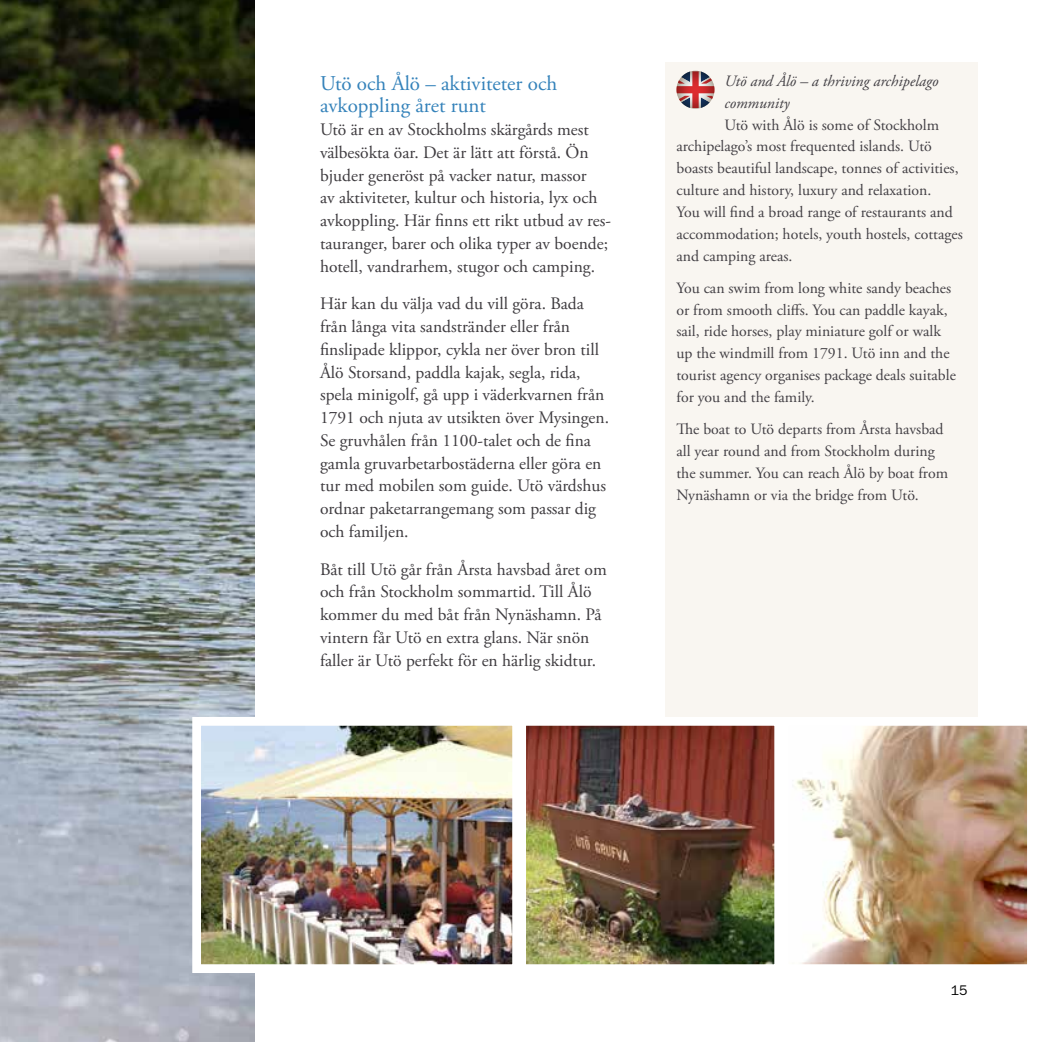
<style>
.page{position:relative;width:1042px;height:1042px;background:#fff}
.page>*{position:absolute;margin:0;border:0;box-sizing:border-box;transform-origin:0 0}
.t1{font:21px/22.8px "Adobe Garamond Pro";color:#3482ba}
.t2{font:17.5px/22.8px "Adobe Garamond Pro";color:#3e3b3f}
.t3{font:15.75px/21.9px "Adobe Garamond Pro";color:#434045}
.t4{font:italic 15.75px/21.9px "Adobe Garamond Pro";color:#434045}
.t5{font:14px "ITC Franklin Gothic Std";color:#000}
</style>
<div class="page">
<div style="left:665px;top:63px;width:313px;height:669px;background:#f9f6f1"></div>
<img style="left:0;top:0;width:255px;height:1042px">
<img style="left:202px;top:727px;width:309px;height:236px">
<div style="left:192px;top:717px;width:329px;height:256px;border:9px solid #fff"></div>
<svg style="left:676px;top:71px;width:38px;height:37px"></svg>
<img style="left:527px;top:727px;width:246px;height:236px">
<div style="left:517px;top:717px;width:266px;height:256px;border:9px solid #fff"></div>
<img style="left:790px;top:727px;width:236px;height:236px">
<div style="left:780px;top:717px;width:256px;height:256px;border:9px solid #fff"></div>
<p class="t1" style="left:320px;top:72px;width:239px">Utö och Ålö – aktiviteter och avkoppling året runt</p>
<p class="t2" style="left:320px;top:119px;width:292px">Utö är en av Stockholms skärgårds mest välbesökta öar. Det är lätt att förstå. Ön bjuder generöst på vacker natur, massor<br>av aktiviteter, kultur och historia, lyx och avkoppling. Här finns ett rikt utbud av res&shy;tauranger, barer och olika typer av boende; hotell, vandrarhem, stugor och camping.</p>
<p class="t2" style="left:320px;top:293px;width:290px">Här kan du välja vad du vill göra. Bada från långa vita sandstränder eller från finslipade klippor, cykla ner över bron till Ålö Storsand, paddla kajak, segla, rida, spela minigolf, gå upp i väderkvarnen från 1791 och njuta av utsikten över Mysingen.<br>Se gruvhålen från 1100-talet och de fina gamla gruvarbetarbostäderna eller göra en tur med mobilen som guide. Utö värdshus ordnar paketarrangemang som passar dig och familjen.</p>
<p class="t2" style="left:320px;top:558px;width:288px">Båt till Utö går från Årsta havsbad året om och från Stockholm sommartid. Till Ålö kommer du med båt från Nynäshamn. På vintern får Utö en extra glans. När snön faller är Utö perfekt för en härlig skidtur.</p>
<p class="t4" style="left:724px;top:70px;width:216px">Utö and Ålö – a thriving archipelago community</p>
<p class="t3" style="left:676px;top:114px;width:288px;text-indent:48px">Utö with Ålö is some of Stockholm archipelago’s most frequented islands. Utö boasts beautiful landscape, tonnes of activities, culture and history, luxury and relaxation.<br>You will find a broad range of restaurants and accommodation; hotels, youth hostels, cottages and camping areas.</p>
<p class="t3" style="left:676px;top:277px;width:281px">You can swim from long white sandy beaches or from smooth cliffs. You can paddle kayak, sail, ride horses, play miniature golf or walk up the windmill from 1791. Utö inn and the tourist agency organises package deals suitable for you and the family.</p>
<p class="t3" style="left:676px;top:418px;width:273px">The boat to Utö departs from Årsta havsbad all year round and from Stockholm during the summer. You can reach Ålö by boat from Nynäshamn or via the bridge from Utö.</p>
<p class="t5" style="left:951px;top:981px;width:18px">15</p>
</div>
